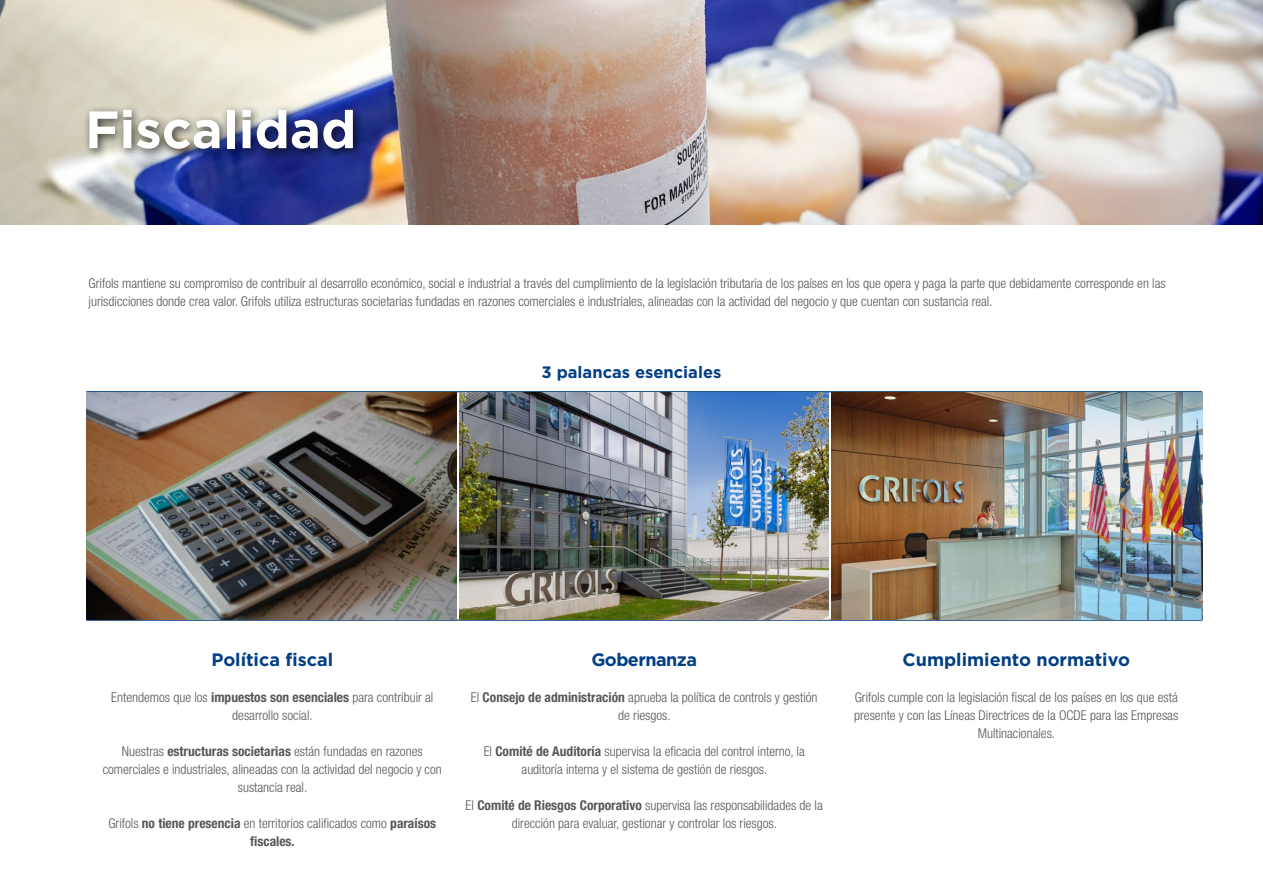
<style>
.page{position:relative;width:1263px;height:893px;background:#fff}
.page>*{position:absolute;margin:0;border:0;box-sizing:border-box;transform-origin:0 0}
.t1{font:700 52.5px "Gotham";color:#fff}
.t2{font:700 18px "Gotham";color:#033f85}
.t3{font:700 18px "Gotham";letter-spacing:-.03em;color:#033f85}
.t4{font:700 16.5px "Gotham";color:#033f85}
.t5{font:300 condensed 13.5px/18px "Helvetica Neue LT Pro";color:#575756;text-align:center}
.s1{font-weight:700}
</style>
<div class="page">
<hr style="left:86px;top:391px;width:372px;height:2px;background:#033f85">
<hr style="left:458px;top:391px;width:372px;height:2px;background:#033f85">
<hr style="left:830px;top:391px;width:372px;height:2px;background:#033f85">
<hr style="left:86px;top:619px;width:372px;height:2px;background:#033f85">
<hr style="left:458px;top:619px;width:372px;height:2px;background:#033f85">
<hr style="left:830px;top:619px;width:372px;height:2px;background:#033f85">
<img style="left:86px;top:393px;width:371px;height:226px">
<img style="left:460px;top:393px;width:369px;height:226px">
<img style="left:832px;top:393px;width:370px;height:226px">
<img style="left:0;top:0;width:1263px;height:224px">
<div style="left:83px;top:104px;width:282px;height:57px;background:#000;opacity:.75"></div>
<h1 class="t1" style="left:85px;top:95px;width:273px">Fiscalidad</h1>
<p class="t5" style="left:89px;top:274px;width:1079px;text-align:left">Grifols mantiene su compromiso de contribuir al desarrollo económico, social e industrial a través del cumplimiento de la legislación tributaria de los países en los que opera y paga la parte que debidamente corresponde en las jurisdicciones donde crea valor. Grifols utiliza estructuras societarias fundadas en razones comerciales e industriales, alineadas con la actividad del negocio y que cuentan con sustancia real.</p>
<p class="t4" style="left:541px;top:361px;width:181px">3 palancas esenciales</p>
<h2 class="t2" style="left:211px;top:648px;width:123px">Política fiscal</h2>
<p class="t5" style="left:111px;top:688px;width:324px">Entendemos que los <span class="s1">impuestos son esenciales</span> para contribuir al desarrollo social.</p>
<p class="t5" style="left:103px;top:742px;width:341px">Nuestras <span class="s1">estructuras societarias</span> están fundadas en razones comerciales e industriales, alineadas con la actividad del negocio y con sustancia real.</p>
<p class="t5" style="left:108px;top:814px;width:329px">Grifols <span class="s1">no tiene presencia</span> en territorios calificados como <span class="s1">paraísos fiscales.</span></p>
<h2 class="t3" style="left:591px;top:648px;width:107px">Gobernanza</h2>
<p class="t5" style="left:471px;top:688px;width:348px">El <span class="s1">Consejo de administración</span> aprueba la política de controls y gestión de riesgos.</p>
<p class="t5" style="left:484px;top:742px;width:323px">El <span class="s1">Comité de Auditoría</span> supervisa la eficacia del control interno, la auditoría interna y el sistema de gestión de riesgos.</p>
<p class="t5" style="left:466px;top:796px;width:359px">El <span class="s1">Comité de Riesgos Corporativo</span> supervisa las responsabilidades de la dirección para evaluar, gestionar y controlar los riesgos.</p>
<h2 class="t2" style="left:902px;top:648px;width:229px">Cumplimiento normativo</h2>
<p class="t5" style="left:854px;top:688px;width:326px">Grifols cumple con la legislación fiscal de los países en los que está presente y con las Líneas Directrices de la OCDE para las Empresas<br>Multinacionales.</p>
</div>
